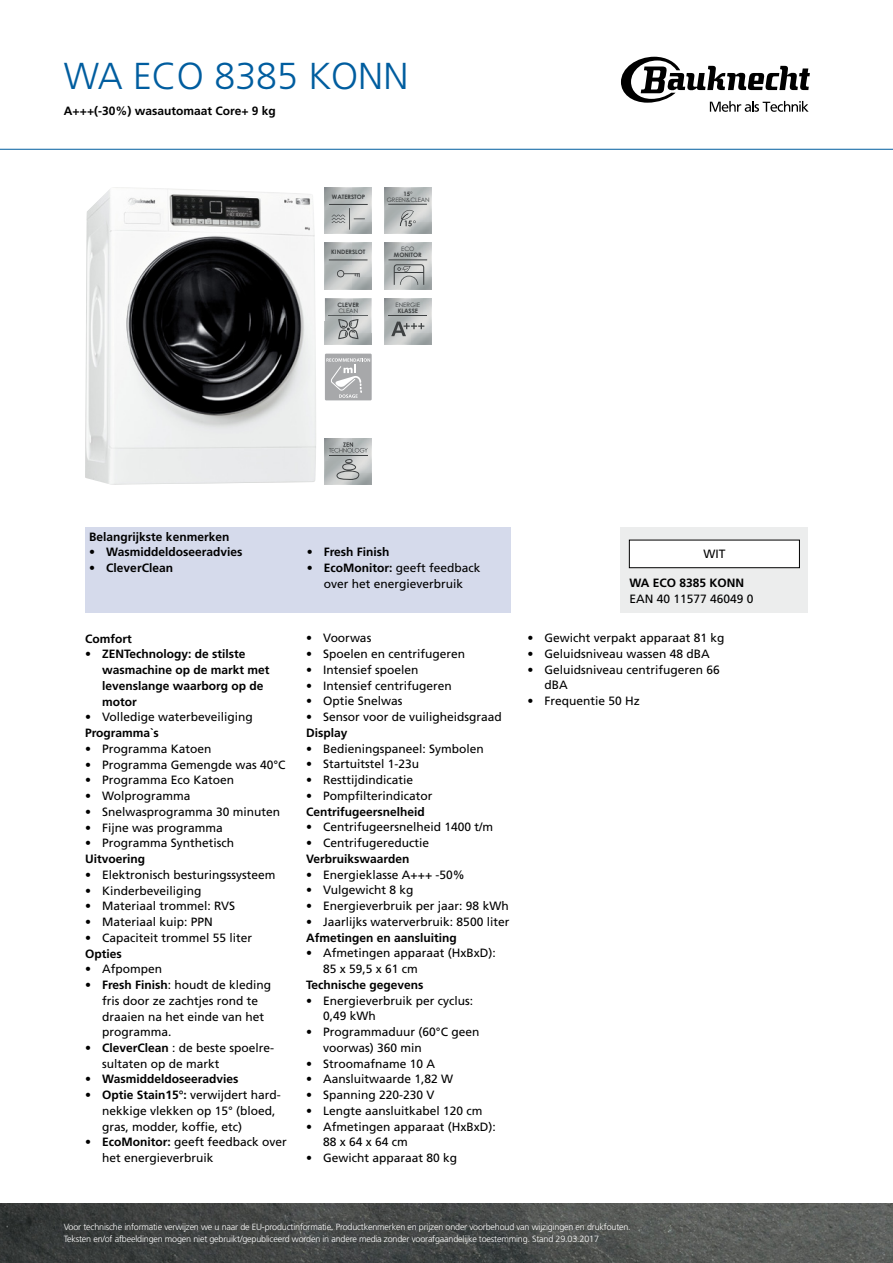
<style>
.page{position:relative;width:893px;height:1263px;background:#fff}
.page>*{position:absolute;margin:0;border:0;box-sizing:border-box;transform-origin:0 0}
.t1{font:300 37.5px "Frutiger LT Std";color:#005d9f}
.t2{font:12px/15.8px "Frutiger LT Std";color:#000}
.t3{font:700 12px/15.8px "Frutiger LT Std";color:#000}
.t4{font:300 9px/12px "Frutiger LT Std";letter-spacing:-.02em;color:#fff}
.t5{font:700 6px "Century Gothic";color:#3e4142}
.t6{font:6px "Century Gothic";color:#3e4142}
.t7{font:6px "Century Gothic";letter-spacing:-.025em;color:#3e4142}
.s1{font-weight:400}
.s2{font-weight:700}
</style>
<div class="page">
<img style="left:0;top:1203px;width:893px;height:60px">
<svg style="left:621px;top:57px;width:189px;height:55px"></svg>
<hr style="left:0;top:149px;width:893px;height:1px;background:#005d9f">
<img style="left:85px;top:187px;width:231px;height:298px">
<img style="left:325px;top:187px;width:47px;height:47px">
<hr style="left:329px;top:204px;width:39px;height:1px;background:#3e4142">
<svg style="left:332px;top:208px;width:33px;height:22px"></svg>
<img style="left:325px;top:243px;width:47px;height:46px">
<svg style="left:337px;top:270px;width:23px;height:7px"></svg>
<hr style="left:329px;top:260px;width:38px;height:1px;background:#3e4142">
<img style="left:325px;top:298px;width:47px;height:47px">
<img style="left:329px;top:315px;width:39px;height:1px">
<svg style="left:338px;top:319px;width:20px;height:20px"></svg>
<div style="left:325px;top:354px;width:47px;height:46px;background:#a7a8aa"></div>
<svg style="left:326px;top:358px;width:44px;height:40px"></svg>
<img style="left:384px;top:187px;width:47px;height:47px">
<svg style="left:400px;top:210px;width:16px;height:16px"></svg>
<hr style="left:388px;top:204px;width:39px;height:1px;background:#3e4142">
<img style="left:384px;top:243px;width:47px;height:46px">
<svg style="left:394px;top:264px;width:30px;height:21px"></svg>
<hr style="left:394px;top:272px;width:30px;height:1px;background:#3e4142">
<hr style="left:388px;top:260px;width:39px;height:1px;background:#3e4142">
<img style="left:384px;top:298px;width:47px;height:47px">
<hr style="left:388px;top:315px;width:39px;height:1px;background:#3e4142">
<svg style="left:391px;top:322px;width:33px;height:14px"></svg>
<img style="left:325px;top:438px;width:47px;height:47px">
<hr style="left:329px;top:455px;width:39px;height:1px;background:#3e4142">
<svg style="left:329px;top:442px;width:39px;height:11px"></svg>
<svg style="left:336px;top:459px;width:23px;height:21px"></svg>
<div style="left:85px;top:527px;width:425px;height:85px;background:#d5daeb"></div>
<div style="left:621px;top:527px;width:187px;height:85px;background:#eceded"></div>
<div style="left:629px;top:540px;width:170px;height:28px;background:#fff"></div>
<div style="left:629px;top:540px;width:171px;height:28px;border:1px solid #000"></div>
<h1 class="t1" style="left:64px;top:55px;width:346px">WA ECO 8385 KONN</h1>
<p class="t3" style="left:64px;top:103px;width:213px">A+++(-30%) wasautomaat Core+ 9 kg</p>
<p class="t5" style="left:332px;top:193px;width:35px">WATERSTOP</p>
<p class="t5" style="left:403px;top:190px;width:11px">15°</p>
<p class="t7" style="left:387px;top:195px;width:44px">GREEN&amp;CLEAN</p>
<p class="t5" style="left:331px;top:249px;width:36px">KINDERSLOT</p>
<p class="t6" style="left:401px;top:245px;width:15px">ECO</p>
<p class="t5" style="left:394px;top:251px;width:29px">MONITOR</p>
<p class="t5" style="left:338px;top:301px;width:23px">CLEVER</p>
<p class="t6" style="left:338px;top:307px;width:21px">CLEAN</p>
<p class="t6" style="left:396px;top:301px;width:26px">ENERGIE</p>
<p class="t5" style="left:398px;top:307px;width:22px">KLASSE</p>
<p class="t3" style="left:89px;top:529px;width:142px">Belangrijkste kenmerken</p>
<p class="t3" style="left:89px;top:544px;width:155px"><span class="s1">•</span> Wasmiddeldoseeradvies</p>
<p class="t3" style="left:89px;top:560px;width:85px"><span class="s1">•</span> CleverClean</p>
<p class="t3" style="left:85px;top:631px;width:48px">Comfort</p>
<p class="t3" style="left:102px;top:646px;width:169px;text-indent:-17px"><span class="s1">•</span> ZENTechnology: de stilste wasmachine op de markt met levenslange waarborg op de motor</p>
<p class="t2" style="left:85px;top:709px;width:169px">• Volledige waterbeveiliging</p>
<p class="t3" style="left:85px;top:725px;width:75px">Programma`s</p>
<p class="t2" style="left:85px;top:741px;width:128px">• Programma Katoen</p>
<p class="t2" style="left:85px;top:756px;width:202px">• Programma Gemengde was 40°C</p>
<p class="t2" style="left:85px;top:772px;width:151px">• Programma Eco Katoen</p>
<p class="t2" style="left:85px;top:788px;width:107px">• Wolprogramma</p>
<p class="t2" style="left:85px;top:804px;width:197px">• Snelwasprogramma 30 minuten</p>
<p class="t2" style="left:85px;top:819px;width:139px">• Fijne was programma</p>
<p class="t2" style="left:85px;top:835px;width:151px">• Programma Synthetisch</p>
<p class="t3" style="left:85px;top:851px;width:62px">Uitvoering</p>
<p class="t2" style="left:85px;top:867px;width:192px">• Elektronisch besturingssysteem</p>
<p class="t2" style="left:85px;top:882px;width:118px">• Kinderbeveiliging</p>
<p class="t2" style="left:85px;top:898px;width:152px">• Materiaal trommel: RVS</p>
<p class="t2" style="left:85px;top:914px;width:129px">• Materiaal kuip: PPN</p>
<p class="t2" style="left:85px;top:930px;width:169px">• Capaciteit trommel 55 liter</p>
<p class="t3" style="left:85px;top:945px;width:38px">Opties</p>
<p class="t2" style="left:85px;top:961px;width:79px">• Afpompen</p>
<p class="t2" style="left:102px;top:977px;width:171px;text-indent:-17px">• <span class="s2">Fresh Finish</span>: houdt de kleding fris door ze zachtjes rond te draaien na het einde van het programma.</p>
<p class="t2" style="left:102px;top:1040px;width:174px;text-indent:-17px">• <span class="s2">CleverClean</span> : de beste spoelre&shy;sultaten op de markt</p>
<p class="t3" style="left:85px;top:1071px;width:155px"><span class="s1">•</span> Wasmiddeldoseeradvies</p>
<p class="t2" style="left:102px;top:1087px;width:180px;text-indent:-17px">• <span class="s2">Optie Stain15°:</span> verwijdert hard&shy;nekkige vlekken op 15° (bloed, gras, modder, koffie, etc)</p>
<p class="t2" style="left:102px;top:1134px;width:186px;text-indent:-17px">• <span class="s2">EcoMonitor:</span> geeft feedback over het energieverbruik</p>
<p class="t3" style="left:307px;top:544px;width:84px"><span class="s1">•</span> Fresh Finish</p>
<p class="t2" style="left:307px;top:560px;width:175px;text-align:center">• <span class="s2">EcoMonitor:</span> geeft feedback over het energieverbruik</p>
<p class="t2" style="left:306px;top:630px;width:67px">• Voorwas</p>
<p class="t2" style="left:306px;top:646px;width:161px">• Spoelen en centrifugeren</p>
<p class="t2" style="left:306px;top:662px;width:114px">• Intensief spoelen</p>
<p class="t2" style="left:306px;top:678px;width:147px">• Intensief centrifugeren</p>
<p class="t2" style="left:306px;top:693px;width:98px">• Optie Snelwas</p>
<p class="t2" style="left:306px;top:709px;width:197px">• Sensor voor de vuiligheidsgraad</p>
<p class="t3" style="left:306px;top:725px;width:43px">Display</p>
<p class="t2" style="left:306px;top:741px;width:179px">• Bedieningspaneel: Symbolen</p>
<p class="t2" style="left:306px;top:756px;width:115px">• Startuitstel 1-23u</p>
<p class="t2" style="left:306px;top:772px;width:109px">• Resttijdindicatie</p>
<p class="t2" style="left:306px;top:788px;width:128px">• Pompfilterindicator</p>
<p class="t3" style="left:306px;top:804px;width:120px">Centrifugeersnelheid</p>
<p class="t2" style="left:306px;top:819px;width:189px">• Centrifugeersnelheid 1400 t/m</p>
<p class="t2" style="left:306px;top:835px;width:125px">• Centrifugereductie</p>
<p class="t3" style="left:306px;top:851px;width:105px">Verbruikswaarden</p>
<p class="t2" style="left:306px;top:866px;width:160px">• Energieklasse A+++ -50%</p>
<p class="t2" style="left:306px;top:882px;width:109px">• Vulgewicht 8 kg</p>
<p class="t2" style="left:306px;top:898px;width:204px">• Energieverbruik per jaar: 98 kWh</p>
<p class="t2" style="left:306px;top:914px;width:205px">• Jaarlijks waterverbruik: 8500 liter</p>
<p class="t3" style="left:306px;top:929px;width:152px">Afmetingen en aansluiting</p>
<p class="t2" style="left:323px;top:945px;width:174px;text-indent:-17px">• Afmetingen apparaat (HxBxD):<br>85 x 59,5 x 61 cm</p>
<p class="t3" style="left:306px;top:977px;width:119px">Technische gegevens</p>
<p class="t2" style="left:323px;top:992px;width:152px;text-indent:-17px">• Energieverbruik per cyclus:<br>0,49 kWh</p>
<p class="t2" style="left:323px;top:1024px;width:158px;text-indent:-17px">• Programmaduur (60°C geen voorwas) 360 min</p>
<p class="t2" style="left:306px;top:1055px;width:131px">• Stroomafname 10 A</p>
<p class="t2" style="left:306px;top:1071px;width:149px">• Aansluitwaarde 1,82 W</p>
<p class="t2" style="left:306px;top:1087px;width:130px">• Spanning 220-230 V</p>
<p class="t2" style="left:306px;top:1103px;width:178px">• Lengte aansluitkabel 120 cm</p>
<p class="t2" style="left:323px;top:1118px;width:174px;text-indent:-17px">• Afmetingen apparaat (HxBxD):<br>88 x 64 x 64 cm</p>
<p class="t2" style="left:306px;top:1150px;width:153px">• Gewicht apparaat 80 kg</p>
<p class="t2" style="left:703px;top:546px;width:24px">Wit</p>
<p class="t3" style="left:629px;top:575px;width:116px">WA ECO 8385 KONN</p>
<p class="t2" style="left:629px;top:591px;width:126px">EAN 40 11577 46049 0</p>
<p class="t2" style="left:527px;top:630px;width:199px">• Gewicht verpakt apparaat 81 kg</p>
<p class="t2" style="left:527px;top:646px;width:184px">• Geluidsniveau wassen 48 dBA</p>
<p class="t2" style="left:544px;top:662px;width:177px;text-indent:-17px">• Geluidsniveau centrifugeren 66 dBA</p>
<p class="t2" style="left:527px;top:693px;width:114px">• Frequentie 50 Hz</p>
<p class="t4" style="left:64px;top:1221px;width:568px">Voor technische informatie verwijzen we u naar de EU-productinformatie. Productkenmerken en prijzen onder voorbehoud van wijzigingen en drukfouten.<br>Teksten en/of afbeeldingen mogen niet gebruikt/gepubliceerd worden in andere media zonder voorafgaandelijke toestemming. Stand 29.03.2017</p>
</div>
